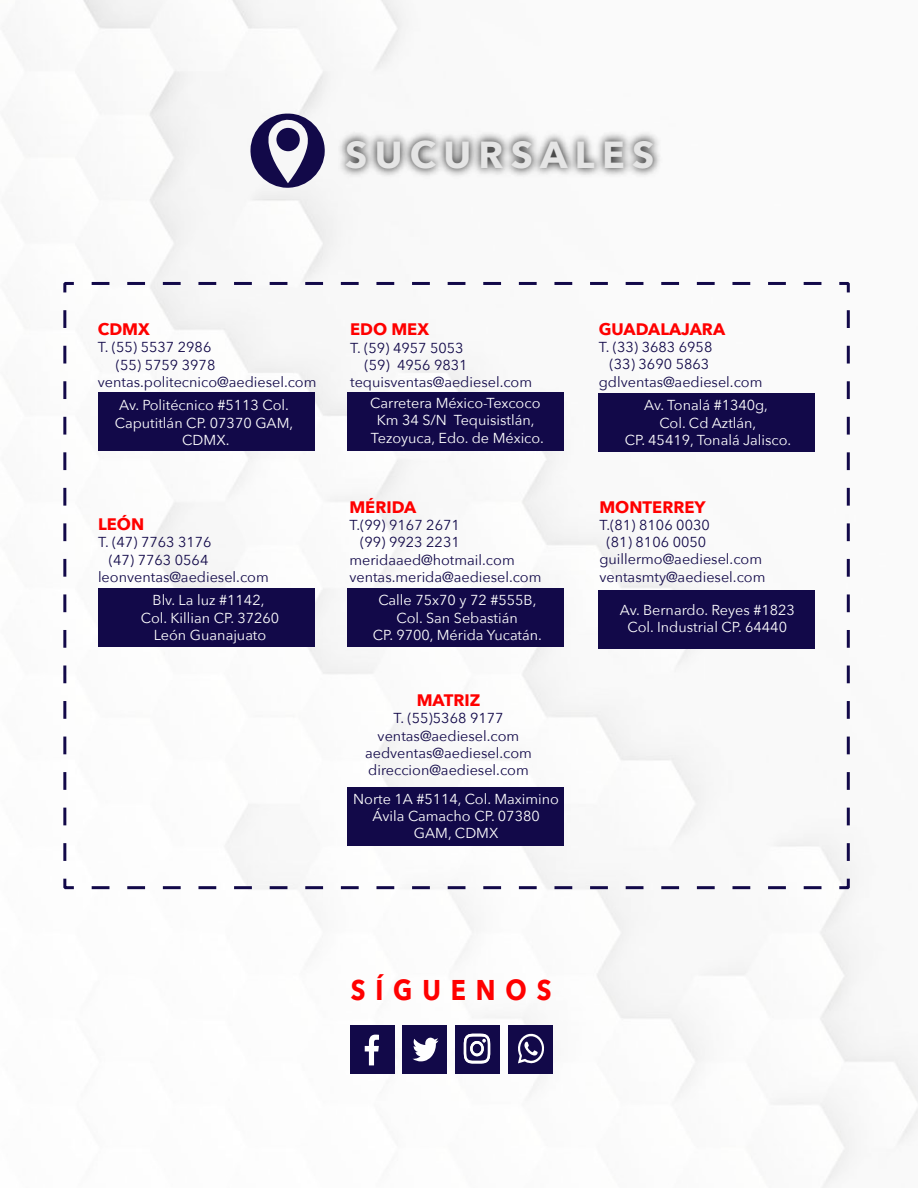
<style>
.page{position:relative;width:918px;height:1188px;background:#fff}
.page>*{position:absolute;margin:0;border:0;box-sizing:border-box;transform-origin:0 0}
.t1{font:700 37.65px "Avenir Next";letter-spacing:.195em;color:#e5e5e5}
.t2{font:700 28.5px "Avenir Next";letter-spacing:.395em;color:#f00;scale:.88 1}
.t3{font:700 16.65px "Avenir Next";color:#f00}
.t4{font:14.4px/17.2px "Avenir Next";color:#120949;text-align:center}
.t5{font:14.4px/17.2px "Avenir Next";color:#fff;text-align:center}
</style>
<div class="page">
<img style="left:2px;top:0;width:916px;height:1188px">
<img style="left:333px;top:123px;width:342px;height:76px">
<div style="left:350px;top:1025px;width:44px;height:49px;background:#120949"></div>
<div style="left:403px;top:1025px;width:44px;height:49px;background:#120949"></div>
<div style="left:455px;top:1025px;width:45px;height:49px;background:#120949"></div>
<div style="left:508px;top:1025px;width:44px;height:49px;background:#120949"></div>
<svg style="left:365px;top:1035px;width:14px;height:30px"></svg>
<svg style="left:413px;top:1037px;width:26px;height:25px"></svg>
<svg style="left:464px;top:1034px;width:26px;height:30px"></svg>
<svg style="left:518px;top:1033px;width:26px;height:31px"></svg>
<svg style="left:250px;top:113px;width:75px;height:75px"></svg>
<div style="left:276px;top:128px;width:24px;height:23px;background:#120949;border-radius:50%"></div>
<svg style="left:836px;top:876px;width:15px;height:15px"></svg>
<svg style="left:83px;top:886px;width:738px;height:3px"></svg>
<svg style="left:62px;top:876px;width:15px;height:15px"></svg>
<svg style="left:63px;top:301px;width:3px;height:560px"></svg>
<svg style="left:62px;top:280px;width:15px;height:15px"></svg>
<svg style="left:92px;top:282px;width:738px;height:3px"></svg>
<svg style="left:836px;top:280px;width:15px;height:15px"></svg>
<svg style="left:847px;top:310px;width:3px;height:560px"></svg>
<div style="left:98px;top:393px;width:217px;height:58px;background:#120949"></div>
<div style="left:347px;top:393px;width:217px;height:58px;background:#120949"></div>
<div style="left:598px;top:394px;width:216px;height:58px;background:#120949"></div>
<div style="left:98px;top:589px;width:217px;height:58px;background:#120949"></div>
<div style="left:347px;top:589px;width:217px;height:58px;background:#120949"></div>
<div style="left:347px;top:787px;width:217px;height:58px;background:#120949"></div>
<div style="left:598px;top:590px;width:216px;height:58px;background:#120949"></div>
<h1 class="t1" style="left:345px;top:122px;width:311px">SUCURSALES</h1>
<p class="t3" style="left:98px;top:315px;width:54px">CDMX</p>
<p class="t4" style="left:98px;top:338px;width:115px">T. (55) 5537 2986</p>
<p class="t4" style="left:116px;top:355px;width:101px">(55) 5759 3978</p>
<p class="t4" style="left:98px;top:373px;width:220px">ventas.politecnico@aediesel.com</p>
<p class="t3" style="left:350px;top:315px;width:81px">EDO MEX</p>
<p class="t4" style="left:350px;top:338px;width:115px">T. (59) 4957 5053</p>
<p class="t4" style="left:365px;top:356px;width:105px">(59) 4956 9831</p>
<p class="t4" style="left:350px;top:373px;width:184px">tequisventas@aediesel.com</p>
<p class="t3" style="left:599px;top:314px;width:128px">GUADALAJARA</p>
<p class="t4" style="left:599px;top:338px;width:115px">T. (33) 3683 6958</p>
<p class="t4" style="left:610px;top:355px;width:101px">(33) 3690 5863</p>
<p class="t4" style="left:599px;top:372px;width:165px">gdlventas@aediesel.com</p>
<p class="t5" style="left:115px;top:396px;width:180px">Av. Politécnico #5113 Col.<br>Caputitlán CP. 07370 GAM,<br>CDMX.</p>
<p class="t5" style="left:370px;top:394px;width:175px">Carretera México-Texcoco<br>Km 34 S/N Tequisistlán,<br>Tezoyuca, Edo. de México.</p>
<p class="t3" style="left:98px;top:510px;width:48px">LEÓN</p>
<p class="t4" style="left:98px;top:533px;width:115px">T. (47) 7763 3176</p>
<p class="t4" style="left:109px;top:550px;width:101px">(47) 7763 0564</p>
<p class="t4" style="left:98px;top:568px;width:172px">leonventas@aediesel.com</p>
<p class="t5" style="left:141px;top:591px;width:140px">Blv. La luz #1142,<br>Col. Killian CP. 37260<br>León Guanajuato</p>
<p class="t3" style="left:349px;top:493px;width:68px">MÉRIDA</p>
<p class="t4" style="left:349px;top:516px;width:112px">T.(99) 9167 2671</p>
<p class="t4" style="left:360px;top:533px;width:101px">(99) 9923 2231</p>
<p class="t4" style="left:349px;top:550px;width:167px">meridaaed@hotmail.com</p>
<p class="t4" style="left:349px;top:568px;width:194px">ventas.merida@aediesel.com</p>
<p class="t5" style="left:373px;top:591px;width:171px">Calle 75x70 y 72 #555B,<br>Col. San Sebastián<br>CP. 9700, Mérida Yucatán.</p>
<p class="t3" style="left:417px;top:686px;width:65px">MATRIZ</p>
<p class="t4" style="left:365px;top:709px;width:168px">T. (55)5368 9177 ventas@aediesel.com aedventas@aediesel.com direccion@aediesel.com</p>
<p class="t5" style="left:353px;top:790px;width:207px">Norte 1A #5114, Col. Maximino<br>Ávila Camacho CP. 07380<br>GAM, CDMX</p>
<p class="t5" style="left:625px;top:396px;width:168px">Av. Tonalá #1340g,<br>Col. Cd Aztlán,<br>CP. 45419, Tonalá Jalisco.</p>
<p class="t3" style="left:599px;top:492px;width:108px">MONTERREY</p>
<p class="t4" style="left:599px;top:516px;width:112px">T.(81) 8106 0030</p>
<p class="t4" style="left:607px;top:533px;width:101px">(81) 8106 0050</p>
<p class="t4" style="left:599px;top:550px;width:164px">guillermo@aediesel.com</p>
<p class="t4" style="left:599px;top:567px;width:168px">ventasmty@aediesel.com</p>
<p class="t5" style="left:620px;top:600px;width:177px">Av. Bernardo. Reyes #1823<br>Col. Industrial CP. 64440</p>
<h2 class="t2" style="left:351px;top:965px;width:230px">SÍGUENOS</h2>
</div>
